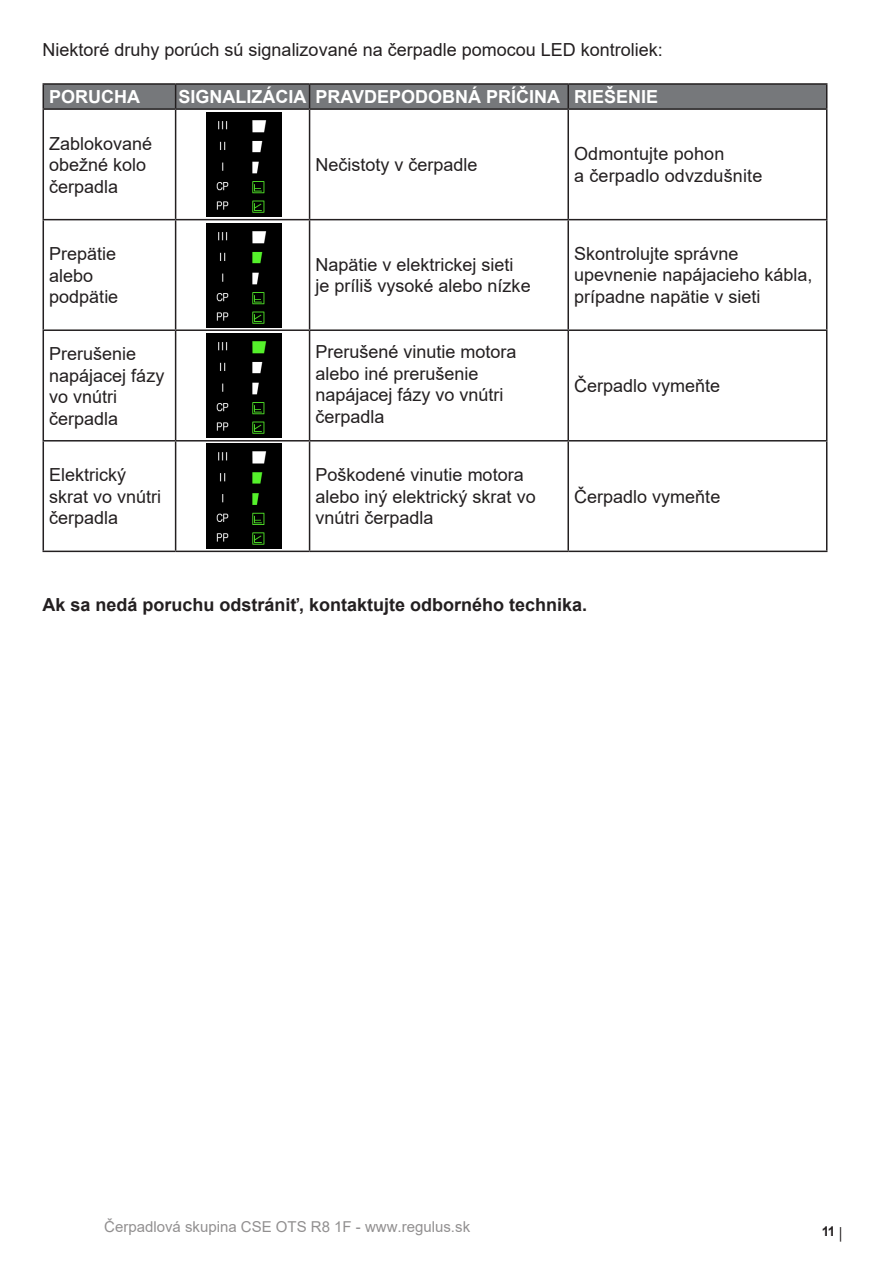
<style>
.page{position:relative;width:893px;height:1263px;background:#fff}
.page>*{position:absolute;margin:0;border:0;box-sizing:border-box;transform-origin:0 0}
.t1{font:18px/21.6px "Arial";color:#231f20}
.t2{font:700 18px "Arial";color:#231f20}
.t3{font:700 18px "Arial";color:#fff}
.t4{font:15px "Arial";color:#231f20}
.t5{font:700 13.5px "Arial";color:#231f20}
.s1{font-style:inherit}
</style>
<div class="page">
<hr style="left:43px;top:83px;width:133px;height:2px;background:#231f20">
<hr style="left:176px;top:83px;width:134px;height:2px;background:#231f20">
<hr style="left:310px;top:83px;width:258px;height:2px;background:#231f20">
<hr style="left:568px;top:83px;width:259px;height:2px;background:#231f20">
<div style="left:43px;top:84px;width:784px;height:24px;background:#76787b"></div>
<hr style="left:43px;top:108px;width:133px;height:2px;background:#231f20">
<hr style="left:43px;top:110px;width:1px;height:109px;background:#231f20">
<hr style="left:176px;top:108px;width:134px;height:2px;background:#231f20">
<hr style="left:175px;top:110px;width:1px;height:109px;background:#231f20">
<hr style="left:310px;top:108px;width:258px;height:2px;background:#231f20">
<hr style="left:309px;top:110px;width:1px;height:109px;background:#231f20">
<hr style="left:568px;top:108px;width:259px;height:2px;background:#231f20">
<hr style="left:567px;top:110px;width:2px;height:109px;background:#231f20">
<hr style="left:826px;top:110px;width:1px;height:109px;background:#231f20">
<hr style="left:43px;top:219px;width:133px;height:1px;background:#231f20">
<hr style="left:43px;top:220px;width:1px;height:109px;background:#231f20">
<hr style="left:176px;top:219px;width:134px;height:1px;background:#231f20">
<hr style="left:175px;top:220px;width:1px;height:109px;background:#231f20">
<hr style="left:310px;top:219px;width:258px;height:1px;background:#231f20">
<hr style="left:309px;top:220px;width:1px;height:109px;background:#231f20">
<hr style="left:568px;top:219px;width:259px;height:1px;background:#231f20">
<hr style="left:567px;top:220px;width:2px;height:109px;background:#231f20">
<hr style="left:826px;top:220px;width:1px;height:109px;background:#231f20">
<hr style="left:43px;top:329px;width:133px;height:2px;background:#231f20">
<hr style="left:43px;top:331px;width:1px;height:109px;background:#231f20">
<hr style="left:176px;top:329px;width:134px;height:2px;background:#231f20">
<hr style="left:175px;top:331px;width:1px;height:109px;background:#231f20">
<hr style="left:310px;top:329px;width:258px;height:2px;background:#231f20">
<hr style="left:309px;top:331px;width:1px;height:109px;background:#231f20">
<hr style="left:568px;top:329px;width:259px;height:2px;background:#231f20">
<hr style="left:567px;top:331px;width:2px;height:109px;background:#231f20">
<hr style="left:826px;top:331px;width:1px;height:109px;background:#231f20">
<hr style="left:43px;top:440px;width:133px;height:1px;background:#231f20">
<hr style="left:43px;top:441px;width:1px;height:110px;background:#231f20">
<hr style="left:176px;top:440px;width:134px;height:1px;background:#231f20">
<hr style="left:175px;top:441px;width:1px;height:110px;background:#231f20">
<hr style="left:310px;top:440px;width:258px;height:1px;background:#231f20">
<hr style="left:309px;top:441px;width:1px;height:110px;background:#231f20">
<hr style="left:568px;top:440px;width:259px;height:1px;background:#231f20">
<hr style="left:567px;top:441px;width:2px;height:110px;background:#231f20">
<hr style="left:826px;top:441px;width:1px;height:110px;background:#231f20">
<hr style="left:43px;top:551px;width:133px;height:1px;background:#231f20">
<hr style="left:176px;top:551px;width:134px;height:1px;background:#231f20">
<hr style="left:310px;top:551px;width:258px;height:1px;background:#231f20">
<hr style="left:568px;top:551px;width:259px;height:1px;background:#231f20">
<img style="left:206px;top:113px;width:76px;height:104px">
<img style="left:206px;top:223px;width:76px;height:104px">
<img style="left:206px;top:334px;width:76px;height:104px">
<img style="left:206px;top:444px;width:76px;height:105px">
<p class="t1" style="left:43px;top:38px;width:622px">Niektoré druhy porúch sú signalizované na čerpadle pomocou LED kontroliek:</p>
<p class="t3" style="left:49px;top:84px;width:92px">PORUCHA</p>
<p class="t3" style="left:179px;top:84px;width:129px">SIGNALIZÁCIA</p>
<p class="t3" style="left:316px;top:84px;width:246px">PRAVDEPODOBNÁ PRÍČINA</p>
<p class="t3" style="left:574px;top:84px;width:86px">RIEŠENIE</p>
<p class="t1" style="left:49px;top:132px;width:105px">Zablokované obežné kolo čerpadla</p>
<p class="t1" style="left:316px;top:154px;width:164px">Nečistoty v čerpadle</p>
<p class="t1" style="left:574px;top:143px;width:190px">Odmontujte pohon<br>a čerpadlo odvzdušnite</p>
<p class="t1" style="left:49px;top:243px;width:71px">Prepätie alebo podpätie</p>
<p class="t1" style="left:316px;top:253px;width:217px">Napätie v elektrickej sieti je príliš vysoké <span class="s1">al</span>ebo nízk<span class="s1">e</span></p>
<p class="t1" style="left:574px;top:243px;width:240px">Skontrolujte správne upevnenie napájacieho kábla, prípadne napätie v sieti</p>
<p class="t1" style="left:49px;top:343px;width:117px">Prerušenie napájacej fázy vo vnútri čerpadla</p>
<p class="t1" style="left:315px;top:341px;width:203px">Prerušené vinutie motora alebo iné prerušenie napájacej fázy vo vnútri čerpadla</p>
<p class="t1" style="left:574px;top:375px;width:148px">Čerpadlo vymeňte</p>
<p class="t1" style="left:49px;top:464px;width:114px">Elektrický skrat vo vnútri čerpadla</p>
<p class="t1" style="left:316px;top:464px;width:222px">Poškodené vinutie motora alebo iný elektrický skrat vo vnútri čerpadla</p>
<p class="t1" style="left:574px;top:485px;width:148px">Čerpadlo vymeňte</p>
<p class="t2" style="left:43px;top:592px;width:546px">Ak sa nedá poruchu odstrániť, kontaktujte odborného technika.</p>
<p class="t4" style="left:104px;top:1216px;width:367px">Čerpadlová skupina CSE OTS R8 1F - www.regulus.sk</p>
<p class="t5" style="left:822px;top:1222px;width:25px">11 <sub>│</sub></p>
</div>
